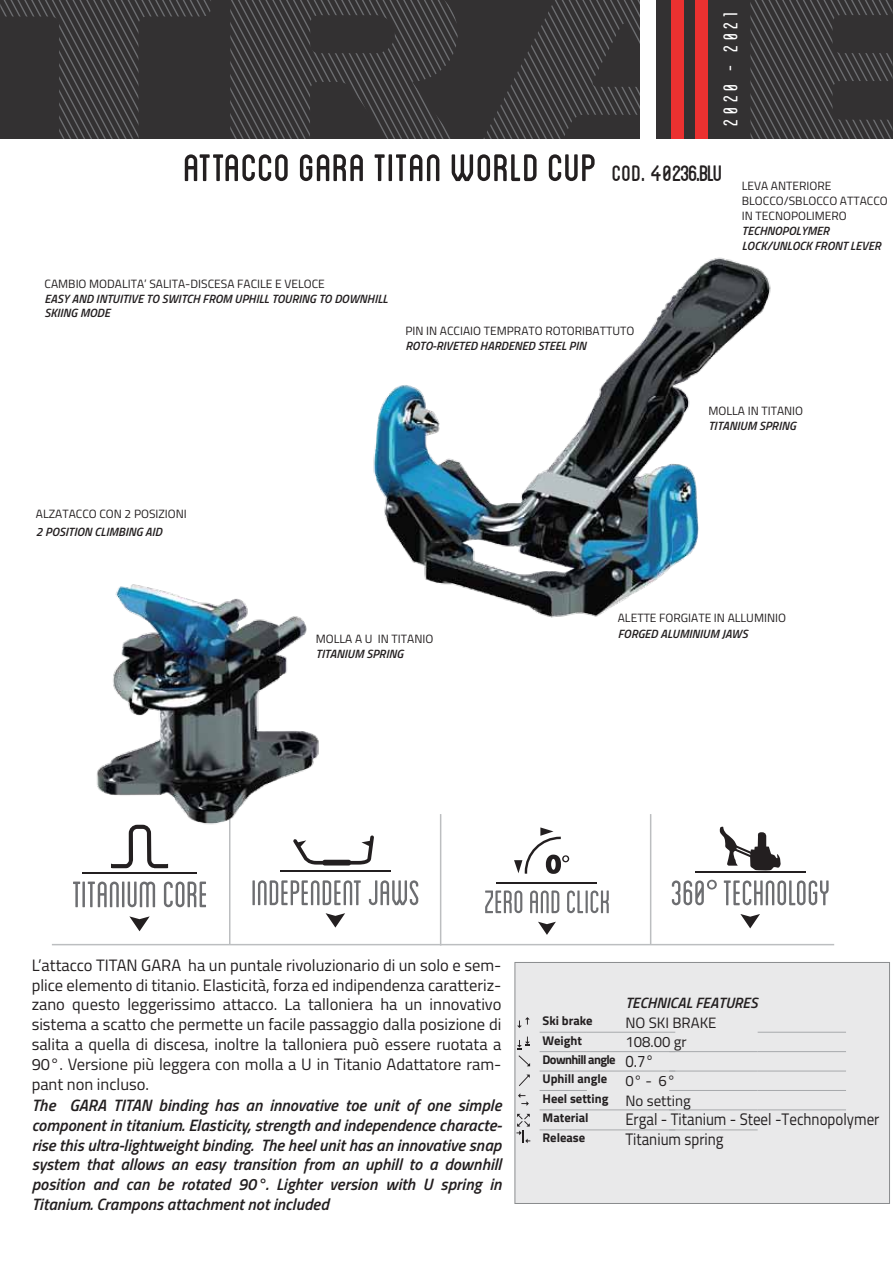
<style>
.page{position:relative;width:893px;height:1263px;background:#fff}
.page>*{position:absolute;margin:0;border:0;box-sizing:border-box;transform-origin:0 0}
.t1{font:54px "Blanch Caps";color:#231f20}
.t2{font:condensed 21px "Blanch";letter-spacing:.2em;color:#fff;scale:1.09 1}
.t3{font:16.65px/19.5px "Titillium";color:#231f20;scale:.9 1}
.t4{font:16.5px/19.8px "Titillium";color:#231f20;text-align:justify}
.t5{font:italic 600 16.5px/19.8px "Titillium";color:#231f20;text-align:justify}
.t6{font:15px/19.5px "Titillium";color:#231f20}
.t7{font:italic 600 15px "Titillium";color:#231f20}
.t8{font:700 12.6px/19.5px "Titillium";color:#231f20}
.t9{font:12px/15px "Titillium";color:#231f20}
.t10{font:italic 600 12px/15px "Titillium";color:#231f20}
.s1{font-size:31.5px}
</style>
<div class="page">
<div style="left:515px;top:962px;width:374px;height:241px;background:#e9e9ea"></div>
<div style="left:515px;top:962px;width:375px;height:242px;border:1px solid #8a8c8e"></div>
<hr style="left:758px;top:1032px;width:88px;height:1px;background:#a7a9ac">
<hr style="left:669px;top:1051px;width:89px;height:1px;background:#a7a9ac">
<hr style="left:758px;top:1051px;width:88px;height:1px;background:#a7a9ac">
<hr style="left:669px;top:1071px;width:89px;height:1px;background:#a7a9ac">
<hr style="left:758px;top:1071px;width:88px;height:1px;background:#a7a9ac">
<hr style="left:669px;top:1090px;width:89px;height:1px;background:#a7a9ac">
<hr style="left:758px;top:1090px;width:88px;height:1px;background:#a7a9ac">
<hr style="left:669px;top:1109px;width:89px;height:1px;background:#a7a9ac">
<hr style="left:758px;top:1109px;width:88px;height:1px;background:#a7a9ac">
<hr style="left:669px;top:1130px;width:89px;height:1px;background:#a7a9ac">
<hr style="left:540px;top:1032px;width:47px;height:1px;background:#a7a9ac">
<hr style="left:587px;top:1032px;width:88px;height:1px;background:#a7a9ac">
<hr style="left:540px;top:1051px;width:47px;height:1px;background:#a7a9ac">
<hr style="left:587px;top:1051px;width:88px;height:1px;background:#a7a9ac">
<hr style="left:540px;top:1071px;width:47px;height:1px;background:#a7a9ac">
<hr style="left:587px;top:1071px;width:88px;height:1px;background:#a7a9ac">
<hr style="left:540px;top:1090px;width:47px;height:1px;background:#a7a9ac">
<hr style="left:540px;top:1109px;width:47px;height:1px;background:#a7a9ac">
<hr style="left:587px;top:1109px;width:88px;height:1px;background:#a7a9ac">
<hr style="left:540px;top:1130px;width:47px;height:1px;background:#a7a9ac">
<hr style="left:587px;top:1130px;width:88px;height:1px;background:#a7a9ac">
<svg style="left:517px;top:1017px;width:13px;height:11px"></svg>
<svg style="left:518px;top:1093px;width:11px;height:13px"></svg>
<svg style="left:517px;top:1036px;width:13px;height:13px"></svg>
<svg style="left:519px;top:1074px;width:11px;height:12px"></svg>
<svg style="left:518px;top:1055px;width:12px;height:11px"></svg>
<svg style="left:516px;top:1114px;width:14px;height:29px"></svg>
<hr style="left:229px;top:814px;width:1px;height:131px;background:#bcbec0">
<hr style="left:52px;top:944px;width:782px;height:1px;background:#bcbec0">
<hr style="left:440px;top:814px;width:1px;height:131px;background:#bcbec0">
<hr style="left:650px;top:814px;width:1px;height:131px;background:#bcbec0">
<svg style="left:129px;top:916px;width:21px;height:15px"></svg>
<svg style="left:73px;top:881px;width:7px;height:26px"></svg>
<hr style="left:82px;top:881px;width:3px;height:26px;background:#6d6e71">
<svg style="left:88px;top:881px;width:31px;height:26px"></svg>
<hr style="left:122px;top:881px;width:2px;height:26px;background:#6d6e71">
<svg style="left:128px;top:881px;width:27px;height:26px"></svg>
<svg style="left:164px;top:881px;width:42px;height:26px"></svg>
<hr style="left:82px;top:872px;width:115px;height:2px;background:#231f20">
<svg style="left:111px;top:835px;width:57px;height:33px"></svg>
<svg style="left:326px;top:913px;width:19px;height:14px"></svg>
<hr style="left:252px;top:880px;width:3px;height:25px;background:#6d6e71">
<svg style="left:258px;top:880px;width:103px;height:25px"></svg>
<svg style="left:369px;top:880px;width:49px;height:25px"></svg>
<hr style="left:280px;top:871px;width:110px;height:1px;background:#231f20">
<svg style="left:293px;top:835px;width:81px;height:30px"></svg>
<svg style="left:740px;top:914px;width:20px;height:14px"></svg>
<svg style="left:672px;top:880px;width:45px;height:25px"></svg>
<svg style="left:724px;top:880px;width:105px;height:25px"></svg>
<hr style="left:695px;top:871px;width:110px;height:2px;background:#231f20">
<svg style="left:722px;top:835px;width:59px;height:36px"></svg>
<svg style="left:538px;top:922px;width:18px;height:13px"></svg>
<svg style="left:485px;top:890px;width:37px;height:23px"></svg>
<svg style="left:530px;top:890px;width:29px;height:23px"></svg>
<svg style="left:567px;top:890px;width:16px;height:23px"></svg>
<hr style="left:586px;top:890px;width:2px;height:23px;background:#6d6e71">
<svg style="left:591px;top:890px;width:18px;height:23px"></svg>
<hr style="left:497px;top:883px;width:100px;height:1px;background:#231f20">
<svg style="left:514px;top:835px;width:55px;height:39px"></svg>
<img style="left:96px;top:257px;width:675px;height:578px">
<svg style="left:0;top:0;width:892px;height:139px;background:#3a3839"></svg>
<div style="left:695px;top:0;width:12px;height:139px;background:#eb3130"></div>
<div style="left:671px;top:0;width:13px;height:139px;background:#eb3130"></div>
<div style="left:640px;top:0;width:16px;height:139px;background:#fff"></div>
<p class="t2" style="left:719px;top:126px;width:106px;rotate:-90deg">2020 - 2021</p>
<h1 class="t1" style="left:183px;top:143px;width:541px">Attacco GARA TITAN WORLD CUP <span class="s1">COD. 40236.BLU</span></h1>
<p class="t9" style="left:45px;top:276px;width:282px">CAMBIO MODALITA’ SALITA-DISCESA FACILE E VELOCE</p>
<p class="t10" style="left:45px;top:291px;width:345px;line-height:14.4px">EASY AND INTUITIVE TO SWITCH FROM UPHILL TOURING TO DOWNHILL<br>SKIING MODE</p>
<p class="t9" style="left:405px;top:322px;width:230px">PIN IN ACCIAIO TEMPRATO ROTORIBATTUTO</p>
<p class="t10" style="left:405px;top:337px;width:182px">ROTO-RIVETED HARDENED STEEL PIN</p>
<p class="t9" style="left:742px;top:177px;width:148px">LEVA ANTERIORE<br>BLOCCO/SBLOCCO ATTACCO<br>IN TECNOPOLIMERO</p>
<p class="t10" style="left:742px;top:222px;width:140px">TECHNOPOLYMER<br>LOCK/UNLOCK FRONT LEVER</p>
<p class="t9" style="left:36px;top:505px;width:152px">ALZATACCO CON 2 POSIZIONI</p>
<p class="t10" style="left:36px;top:523px;width:128px">2 POSITION CLIMBING AID</p>
<p class="t9" style="left:316px;top:630px;width:119px">MOLLA A U IN TITANIO</p>
<p class="t10" style="left:316px;top:645px;width:89px">TITANIUM SPRING</p>
<p class="t9" style="left:708px;top:403px;width:96px">MOLLA IN TITANIO</p>
<p class="t10" style="left:708px;top:418px;width:89px">TITANIUM SPRING</p>
<p class="t9" style="left:618px;top:609px;width:170px">ALETTE FORGIATE IN ALLUMINIO</p>
<p class="t10" style="left:618px;top:626px;width:131px">FORGED ALUMINIUM JAWS</p>
<p class="t4" style="left:32px;top:954px;width:471px">L’attacco TITAN GARA ha un puntale rivoluzionario di un solo e sem&shy;plice elemento di titanio. Elasticità, forza ed indipendenza caratteriz&shy;zano questo leggerissimo attacco. La talloniera ha un innovativo sistema a scatto che permette un facile passaggio dalla posizione di salita a quella di discesa, inoltre la talloniera può essere ruotata a 90°. Versione più leggera con molla a U in Titanio Adattatore ram&shy;pant non incluso.</p>
<p class="t5" style="left:32px;top:1094px;width:472px">The GARA TITAN binding has an innovative toe unit of one simple component in titanium. Elasticity, strength and independence characte&shy;rise this ultra-lightweight binding. The heel unit has an innovative snap system that allows an easy transition from an uphill to a downhill position and can be rotated 90°. Lighter version with U spring in Titanium. Crampons attachment not included</p>
<p class="t8" style="left:542px;top:1010px;width:75px">Ski brake<br>Weight<br>Downhill angle<br>Uphill angle<br>Heel setting<br>Material<br>Release</p>
<p class="t7" style="left:625px;top:991px;width:134px">TECHNICAL FEATURES</p>
<p class="t6" style="left:625px;top:1012px;width:93px">NO SKI BRAKE<br>108.00 gr</p>
<p class="t3" style="left:625px;top:1050px;width:33px">0.7°</p>
<p class="t6" style="left:625px;top:1070px;width:67px">0° - 6°<br>No setting</p>
<p class="t3" style="left:625px;top:1109px;width:284px">Ergal - Titanium - Steel -Technopolymer<br>Titanium spring</p>
</div>
